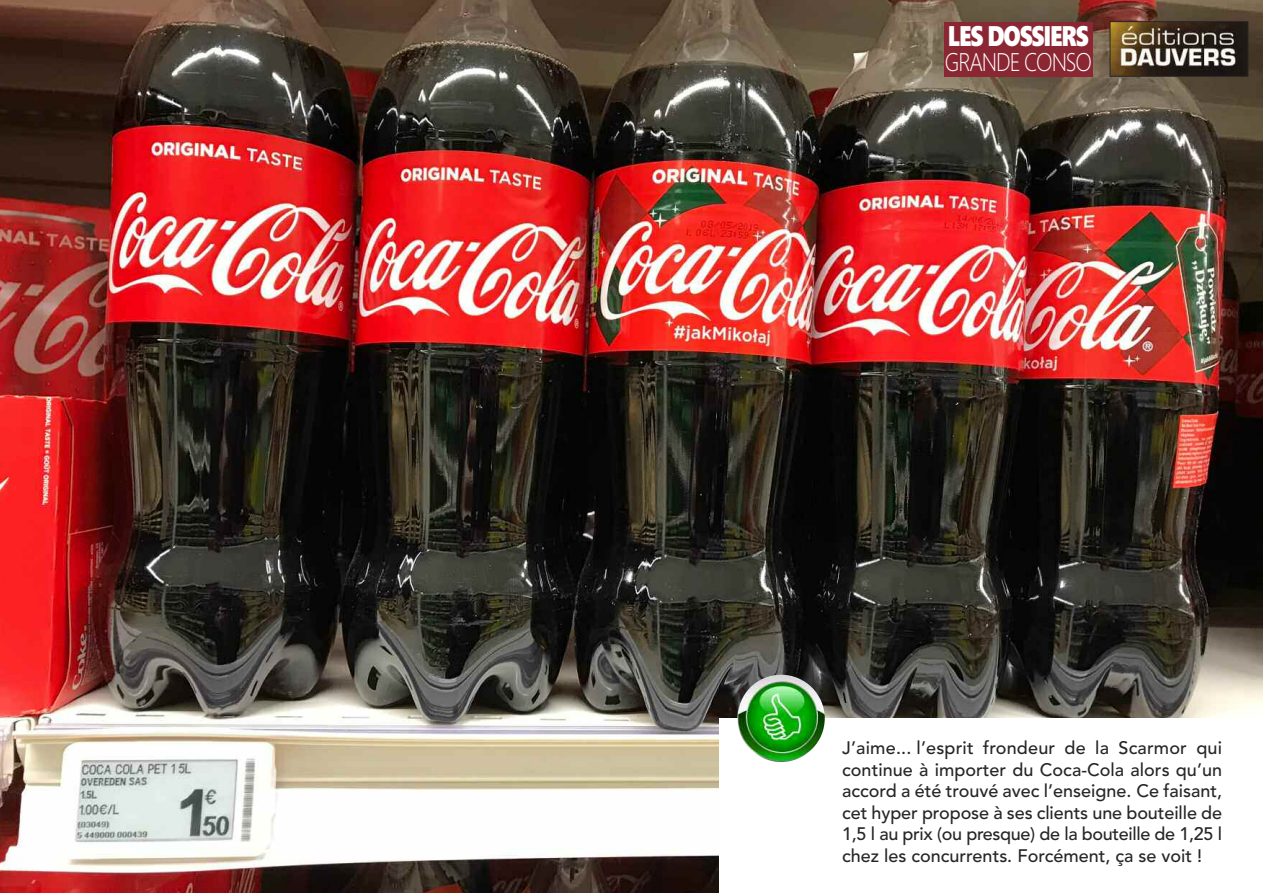
<style>
.page{position:relative;width:1263px;height:893px;background:#fff}
.page>*{position:absolute;margin:0;border:0;box-sizing:border-box;transform-origin:0 0}
.t1{font:900 28.35px "Segoe";letter-spacing:-.05em;color:#fff;scale:.8 1}
.t2{font:300 25.5px "Segoe";letter-spacing:-.05em;color:#fff;scale:.85 1}
.t3{font:500 18px/21.6px "Avenir";color:#272526;text-align:justify}
</style>
<div class="page">
<img style="left:0;top:0;width:1263px;height:893px">
<img style="left:1112px;top:23px;width:134px;height:52px">
<div style="left:1110px;top:21px;width:138px;height:56px;border:1px solid #272526"></div>
<div style="left:944px;top:22px;width:149px;height:54px;background:#8a2733"></div>
<div style="left:720px;top:718px;width:543px;height:175px;background:#fff"></div>
<img style="left:737px;top:675px;width:88px;height:87px;border-radius:50%">
<h1 class="t1" style="left:948px;top:20px;width:178px">LES DOSSIERS</h1>
<h2 class="t2" style="left:945px;top:47px;width:175px">GRANDE CONSO</h2>
<p class="t3" style="left:842px;top:736px;width:381px">J’aime... l’esprit frondeur de la Scarmor qui continue à importer du Coca-Cola alors qu’un accord a été trouvé avec l’enseigne. Ce faisant, cet hyper propose à ses clients une bouteille de 1,5 l au prix (ou presque) de la bouteille de 1,25 l chez les concurrents. Forcément, ça se voit !</p>
</div>
